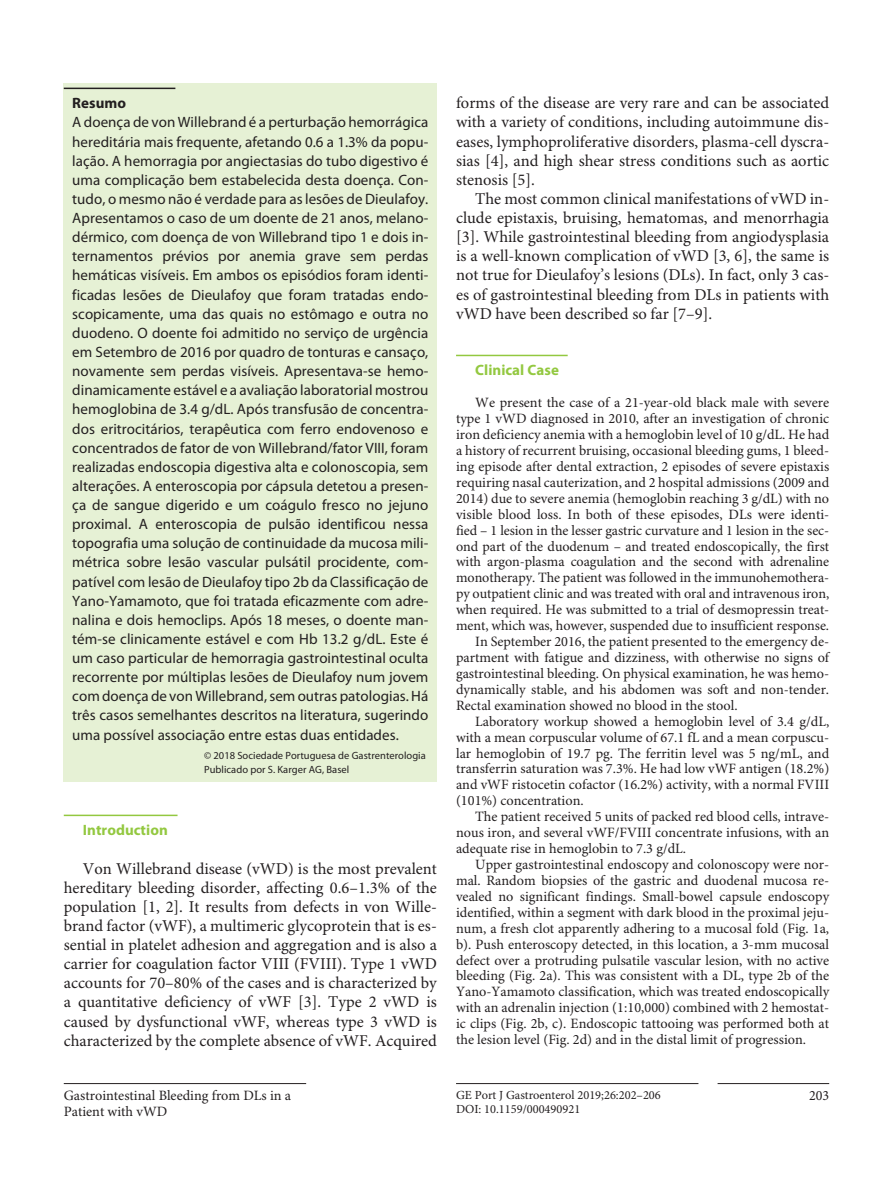
<style>
.page{position:relative;width:893px;height:1191px;background:#fff}
.page>*{position:absolute;margin:0;border:0;box-sizing:border-box;transform-origin:0 0}
.t1{font:16.5px/19px "Minion Pro";color:#231f20;text-align:justify}
.t2{font:15px/19.2px "Myriad Pro";letter-spacing:.005em;color:#231f20;text-align:justify}
.t3{font:700 15px "Myriad Pro";letter-spacing:.005em;color:#93c840}
.t4{font:700 15px "Myriad Pro";letter-spacing:.005em;color:#231f20}
.t5{font:14.25px/15.9px "Minion Pro";color:#231f20}
.t6{font:12.3px "Minion Pro";color:#231f20}
.t7{font:10.5px/14.7px "Myriad Pro";letter-spacing:.005em;color:#231f20}
</style>
<div class="page">
<hr style="left:718px;top:1083px;width:111px;height:1px;background:#231f20">
<hr style="left:456px;top:1083px;width:242px;height:1px;background:#231f20">
<hr style="left:64px;top:1083px;width:242px;height:1px;background:#231f20">
<div style="left:64px;top:83px;width:373px;height:699px;background:#e6f1d5"></div>
<hr style="left:64px;top:88px;width:111px;height:1px;background:#231f20">
<hr style="left:64px;top:814px;width:114px;height:2px;background:#93c840">
<hr style="left:456px;top:355px;width:112px;height:1px;background:#93c840">
<p class="t4" style="left:72px;top:95px;width:55px">Resumo</p>
<p class="t2" style="left:72px;top:113px;width:358px">A doença de von Willebrand é a perturbação hemorrágica hereditária mais frequente, afetando 0.6 a 1.3% da popu&shy;lação. A hemorragia por angiectasias do tubo digestivo é uma complicação bem estabelecida desta doença. Con&shy;tudo, o mesmo não é verdade para as lesões de Dieulafoy.<br>Apresentamos o caso de um doente de 21 anos, melano&shy;dérmico, com doença de von Willebrand tipo 1 e dois in&shy;ternamentos prévios por anemia grave sem perdas hemáticas visíveis. Em ambos os episódios foram identi&shy;ficadas lesões de Dieulafoy que foram tratadas endo&shy;scopicamente, uma das quais no estômago e outra no duodeno. O doente foi admitido no serviço de urgência em Setembro de 2016 por quadro de tonturas e cansaço, novamente sem perdas visíveis. Apresentava-se hemo&shy;dinamicamente estável e a avaliação laboratorial mostrou hemoglobina de 3.4 g/dL. Após transfusão de concentra&shy;dos eritrocitários, terapêutica com ferro endovenoso e concentrados de fator de von Willebrand/fator VIII, foram realizadas endoscopia digestiva alta e colonoscopia, sem alterações. A enteroscopia por cápsula detetou a presen&shy;ça de sangue digerido e um coágulo fresco no jejuno proximal. A enteroscopia de pulsão identificou nessa topografia uma solução de continuidade da mucosa mili&shy;métrica sobre lesão vascular pulsátil procidente, com&shy;patível com lesão de Dieulafoy tipo 2b da Classificação de Yano-Yamamoto, que foi tratada eficazmente com adre&shy;nalina e dois hemoclips. Após 18 meses, o doente man&shy;tém-se clinicamente estável e com Hb 13.2 g/dL. Este é um caso particular de hemorragia gastrointestinal oculta recorrente por múltiplas lesões de Dieulafoy num jovem com doença de von Willebrand, sem outras patologias. Há três casos semelhantes descritos na literatura, sugerindo uma possível associação entre estas duas entidades.</p>
<p class="t7" style="left:204px;top:748px;width:223px">© 2018 Sociedade Portuguesa de Gastrenterologia<br>Publicado por S. Karger AG, Basel</p>
<p class="t3" style="left:83px;top:822px;width:86px">Introduction</p>
<p class="t1" style="left:64px;top:859px;width:375px;text-indent:19px">Von Willebrand disease (vWD) is the most prevalent hereditary bleeding disorder, affecting 0.6–1.3% of the population [1, 2]. It results from defects in von Wille&shy;brand factor (vWF), a multimeric glycoprotein that is es&shy;sential in platelet adhesion and aggregation and is also a carrier for coagulation factor VIII (FVIII). Type 1 vWD accounts for 70–80% of the cases and is characterized by a quantitative deficiency of vWF [3]. Type 2 vWD is caused by dysfunctional vWF, whereas type 3 vWD is characterized by the complete absence of vWF. Acquired</p>
<p class="t1" style="left:456px;top:94px;width:375px">forms of the disease are very rare and can be associated with a variety of conditions, including autoimmune dis&shy;eases, lymphoproliferative disorders, plasma-cell dyscra&shy;sias [4], and high shear stress conditions such as aortic stenosis [5].</p>
<p class="t1" style="left:456px;top:190px;width:375px;text-indent:19px">The most common clinical manifestations of vWD in&shy;clude epistaxis, bruising, hematomas, and menorrhagia [3]. While gastrointestinal bleeding from angiodysplasia is a well-known complication of vWD [3, 6], the same is not true for Dieulafoy’s lesions (DLs). In fact, only 3 cas&shy;es of gastrointestinal bleeding from DLs in patients with vWD have been described so far [7–9].</p>
<p class="t3" style="left:475px;top:362px;width:85px">Clinical Case</p>
<p class="t5" style="left:475px;top:395px;width:356px">We present the case of a 21-year-old black male with severe</p>
<p class="t5" style="left:456px;top:411px;width:375px">type 1 vWD diagnosed in 2010, after an investigation of chronic</p>
<p class="t5" style="left:456px;top:427px;width:375px">iron deficiency anemia with a hemoglobin level of 10 g/dL. He had</p>
<p class="t5" style="left:456px;top:443px;width:375px">a history of recurrent bruising, occasional bleeding gums, 1 bleed-</p>
<p class="t5" style="left:456px;top:459px;width:375px">ing episode after dental extraction, 2 episodes of severe epistaxis</p>
<p class="t5" style="left:456px;top:475px;width:375px">requiring nasal cauterization, and 2 hospital admissions (2009 and</p>
<p class="t5" style="left:456px;top:491px;width:375px">2014) due to severe anemia (hemoglobin reaching 3 g/dL) with no</p>
<p class="t5" style="left:456px;top:507px;width:375px">visible blood loss. In both of these episodes, DLs were identi-</p>
<p class="t5" style="left:456px;top:522px;width:375px">fied – 1 lesion in the lesser gastric curvature and 1 lesion in the sec-</p>
<p class="t5" style="left:456px;top:538px;width:375px">ond part of the duodenum – and treated endoscopically, the first</p>
<p class="t5" style="left:456px;top:554px;width:375px">with argon-plasma coagulation and the second with adrenaline</p>
<p class="t5" style="left:456px;top:570px;width:375px">monotherapy. The patient was followed in the immunohemothera-</p>
<p class="t5" style="left:456px;top:586px;width:375px">py outpatient clinic and was treated with oral and intravenous iron,</p>
<p class="t5" style="left:456px;top:602px;width:375px">when required. He was submitted to a trial of desmopressin treat-</p>
<p class="t5" style="left:456px;top:618px;width:375px">ment, which was, however, suspended due to insufficient response.</p>
<p class="t5" style="left:475px;top:634px;width:355px">In September 2016, the patient presented to the emergency de-</p>
<p class="t5" style="left:456px;top:650px;width:375px">partment with fatigue and dizziness, with otherwise no signs of</p>
<p class="t5" style="left:456px;top:666px;width:375px">gastrointestinal bleeding. On physical examination, he was hemo-</p>
<p class="t5" style="left:456px;top:682px;width:375px">dynamically stable, and his abdomen was soft and non-tender.</p>
<p class="t5" style="left:456px;top:698px;width:283px">Rectal examination showed no blood in the stool.</p>
<p class="t5" style="left:475px;top:713px;width:356px">Laboratory workup showed a hemoglobin level of 3.4 g/dL,</p>
<p class="t5" style="left:456px;top:729px;width:375px">with a mean corpuscular volume of 67.1 fL and a mean corpuscu-</p>
<p class="t5" style="left:456px;top:745px;width:375px">lar hemoglobin of 19.7 pg. The ferritin level was 5 ng/mL, and</p>
<p class="t5" style="left:456px;top:761px;width:375px">transferrin saturation was 7.3%. He had low vWF antigen (18.2%)</p>
<p class="t5" style="left:456px;top:777px;width:375px">and vWF ristocetin cofactor (16.2%) activity, with a normal FVIII</p>
<p class="t5" style="left:456px;top:793px;width:129px">(101%) concentration.</p>
<p class="t5" style="left:475px;top:809px;width:355px">The patient received 5 units of packed red blood cells, intrave-</p>
<p class="t5" style="left:456px;top:825px;width:375px">nous iron, and several vWF/FVIII concentrate infusions, with an</p>
<p class="t5" style="left:456px;top:841px;width:232px">adequate rise in hemoglobin to 7.3 g/dL.</p>
<p class="t5" style="left:475px;top:857px;width:355px">Upper gastrointestinal endoscopy and colonoscopy were nor-</p>
<p class="t5" style="left:456px;top:873px;width:375px">mal. Random biopsies of the gastric and duodenal mucosa re-</p>
<p class="t5" style="left:456px;top:889px;width:375px">vealed no significant findings. Small-bowel capsule endoscopy</p>
<p class="t5" style="left:456px;top:904px;width:375px">identified, within a segment with dark blood in the proximal jeju-</p>
<p class="t5" style="left:456px;top:920px;width:375px">num, a fresh clot apparently adhering to a mucosal fold (Fig. 1a,</p>
<p class="t5" style="left:456px;top:936px;width:375px">b). Push enteroscopy detected, in this location, a 3-mm mucosal</p>
<p class="t5" style="left:456px;top:952px;width:375px">defect over a protruding pulsatile vascular lesion, with no active</p>
<p class="t5" style="left:456px;top:968px;width:375px">bleeding (Fig. 2a). This was consistent with a DL, type 2b of the</p>
<p class="t5" style="left:456px;top:984px;width:375px">Yano-Yamamoto classification, which was treated endoscopically</p>
<p class="t5" style="left:456px;top:1000px;width:375px">with an adrenalin injection (1:10,000) combined with 2 hemostat-</p>
<p class="t5" style="left:456px;top:1016px;width:375px">ic clips (Fig. 2b, c). Endoscopic tattooing was performed both at</p>
<p class="t5" style="left:456px;top:1032px;width:352px">the lesion level (Fig. 2d) and in the distal limit of progression.</p>
<p class="t5" style="left:64px;top:1088px;width:229px">Gastrointestinal Bleeding from DLs in a<br>Patient with vWD</p>
<p class="t6" style="left:456px;top:1087px;width:206px">GE Port J Gastroenterol 2019;26:202–206</p>
<p class="t5" style="left:809px;top:1088px;width:22px">203</p>
<p class="t6" style="left:456px;top:1101px;width:126px">DOI: 10.1159/000490921</p>
</div>
